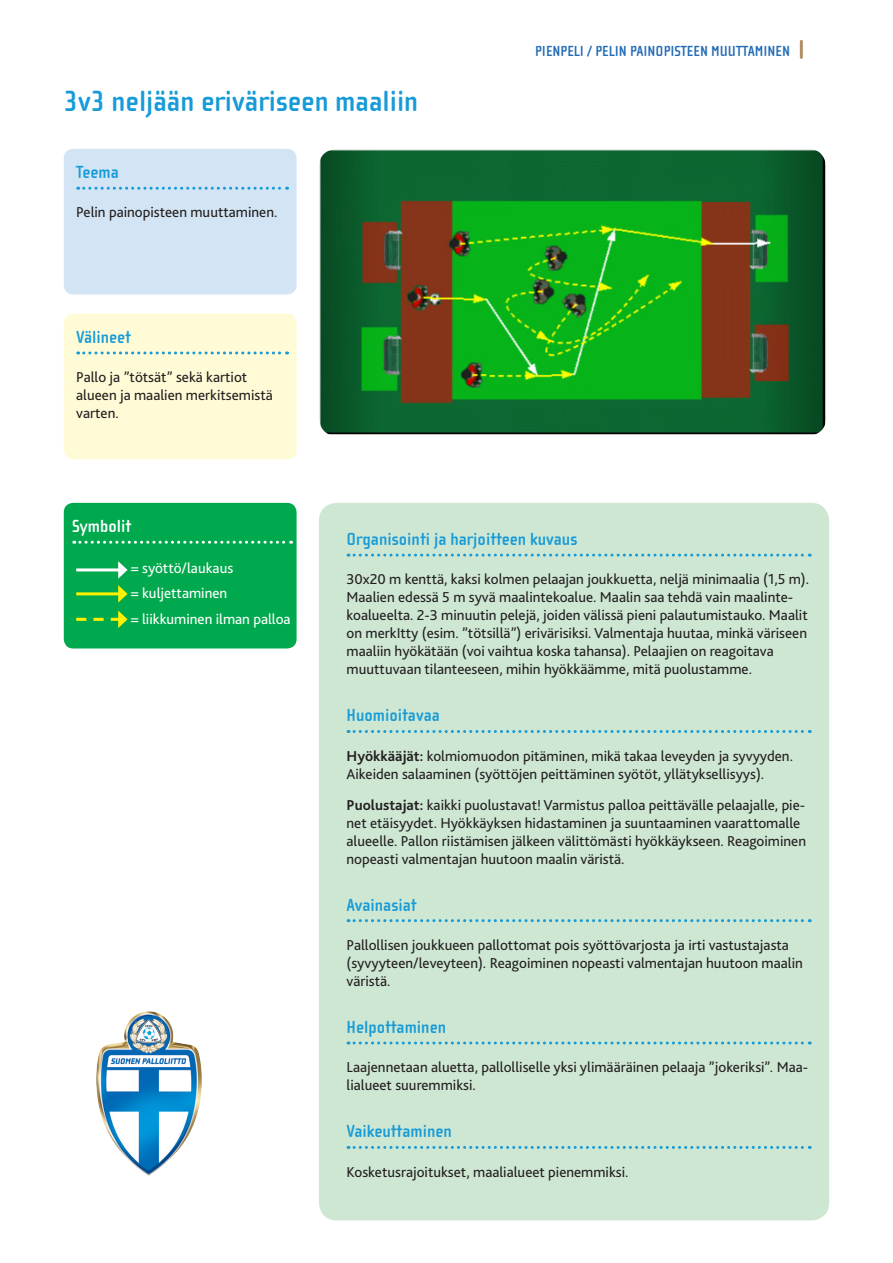
<style>
.page{position:relative;width:893px;height:1263px;background:#fff}
.page>*{position:absolute;margin:0;border:0;box-sizing:border-box;transform-origin:0 0}
.Harjoitusotsikko{font:700 30px "Cholla Sans OT";color:#179bd8}
.Harjoituslaatikko_ot{font:700 18px "Cholla Sans OT";color:#179bd8}
.Harjoituslaatikko_ot-2{font:700 18px "Cholla Sans OT";color:#fff}
.Leipäteksti{font:15px/18px "Bliss 2";color:#231f20}
.Leipäteksti-2{font:15px "Bliss 2";color:#fff}
.Sivunumero{font:700 15px "Cholla Sans OT";color:#226bb5}
.s1{font-weight:700}
</style>
<div class="page">
<div style="left:64px;top:149px;width:233px;height:145px;background:#d3e5f5;border-radius:9px"></div>
<svg style="left:78px;top:187px;width:210px;height:3px"></svg>
<div style="left:319px;top:503px;width:510px;height:717px;background:#cee7d3;border-radius:18px"></div>
<svg style="left:348px;top:554px;width:462px;height:3px"></svg>
<svg style="left:348px;top:730px;width:462px;height:3px"></svg>
<svg style="left:348px;top:919px;width:462px;height:3px"></svg>
<svg style="left:348px;top:1041px;width:462px;height:3px"></svg>
<svg style="left:348px;top:1146px;width:462px;height:3px"></svg>
<hr style="left:800px;top:41px;width:3px;height:16px;background:#b09065">
<div style="left:64px;top:314px;width:233px;height:145px;background:#fffbd6;border-radius:9px"></div>
<svg style="left:78px;top:351px;width:210px;height:3px"></svg>
<div style="left:64px;top:503px;width:233px;height:145px;background:#00a94e;border-radius:9px"></div>
<svg style="left:74px;top:541px;width:218px;height:3px"></svg>
<hr style="left:76px;top:568px;width:45px;height:3px;background:#fff">
<svg style="left:118px;top:561px;width:10px;height:18px"></svg>
<hr style="left:76px;top:592px;width:45px;height:3px;background:#fff101">
<svg style="left:118px;top:585px;width:10px;height:18px"></svg>
<svg style="left:76px;top:611px;width:52px;height:17px"></svg>
<img style="left:96px;top:1011px;width:106px;height:165px">
<img style="left:319px;top:149px;width:507px;height:286px">
<p class="Harjoitusotsikko" style="left:64px;top:85px;width:356px">3v3 neljään eriväriseen maaliin</p>
<p class="Harjoituslaatikko_ot" style="left:76px;top:163px;width:44px">Teema</p>
<p class="Leipäteksti" style="left:76px;top:203px;width:203px">Pelin painopisteen muuttaminen.</p>
<p class="Harjoituslaatikko_ot" style="left:76px;top:327px;width:56px">Välineet</p>
<p class="Leipäteksti" style="left:76px;top:368px;width:198px">Pallo ja ”tötsät” sekä kartiot alueen ja maalien merkitsemistä varten.</p>
<p class="Sivunumero" style="left:535px;top:43px;width:256px">PIENPELI / PELIN PAINOPISTEEN MUUTTAMINEN</p>
<p class="Harjoituslaatikko_ot-2" style="left:72px;top:517px;width:60px">Symbolit</p>
<p class="Leipäteksti-2" style="left:131px;top:559px;width:104px">= syöttö/laukaus</p>
<p class="Leipäteksti-2" style="left:131px;top:584px;width:98px">= kuljettaminen</p>
<p class="Leipäteksti-2" style="left:131px;top:609px;width:161px">= liikkuminen ilman palloa</p>
<p class="Harjoituslaatikko_ot" style="left:347px;top:529px;width:232px">Organisointi ja harjoitteen kuvaus</p>
<p class="Leipäteksti" style="left:347px;top:570px;width:464px">30x20 m kenttä, kaksi kolmen pelaajan joukkuetta, neljä minimaalia (1,5 m).<br>Maalien edessä 5 m syvä maalintekoalue. Maalin saa tehdä vain maalinte&shy;koalueelta. 2-3 minuutin pelejä, joiden välissä pieni palautumistauko. Maalit on merkItty (esim. ”tötsillä”) erivärisiksi. Valmentaja huutaa, minkä väriseen maaliin hyökätään (voi vaihtua koska tahansa). Pelaajien on reagoitava muuttuvaan tilanteeseen, mihin hyökkäämme, mitä puolustamme.</p>
<p class="Harjoituslaatikko_ot" style="left:347px;top:706px;width:95px">Huomioitavaa</p>
<p class="Leipäteksti" style="left:347px;top:746px;width:448px"><span class="s1">Hyökkääjät:</span> kolmiomuodon pitäminen, mikä takaa leveyden ja syvyyden.<br>Aikeiden salaaminen (syöttöjen peittäminen syötöt, yllätyksellisyys).</p>
<p class="Leipäteksti" style="left:347px;top:795px;width:461px"><span class="s1">Puolustajat:</span> kaikki puolustavat! Varmistus palloa peittävälle pelaajalle, pie&shy;net etäisyydet. Hyökkäyksen hidastaminen ja suuntaaminen vaarattomalle alueelle. Pallon riistämisen jälkeen välittömästi hyökkäykseen. Reagoiminen nopeasti valmentajan huutoon maalin väristä.</p>
<p class="Harjoituslaatikko_ot" style="left:347px;top:895px;width:72px">Avainasiat</p>
<p class="Leipäteksti" style="left:347px;top:935px;width:458px">Pallollisen joukkueen pallottomat pois syöttövarjosta ja irti vastustajasta (syvyyteen/leveyteen). Reagoiminen nopeasti valmentajan huutoon maalin väristä.</p>
<p class="Harjoituslaatikko_ot" style="left:347px;top:1017px;width:101px">Helpottaminen</p>
<p class="Leipäteksti" style="left:347px;top:1058px;width:463px">Laajennetaan aluetta, pallolliselle yksi ylimääräinen pelaaja ”jokeriksi”. Maa&shy;lialueet suuremmiksi.</p>
<p class="Harjoituslaatikko_ot" style="left:347px;top:1122px;width:107px">Vaikeuttaminen</p>
<p class="Leipäteksti" style="left:347px;top:1162px;width:284px">Kosketusrajoitukset, maalialueet pienemmiksi.</p>
</div>
